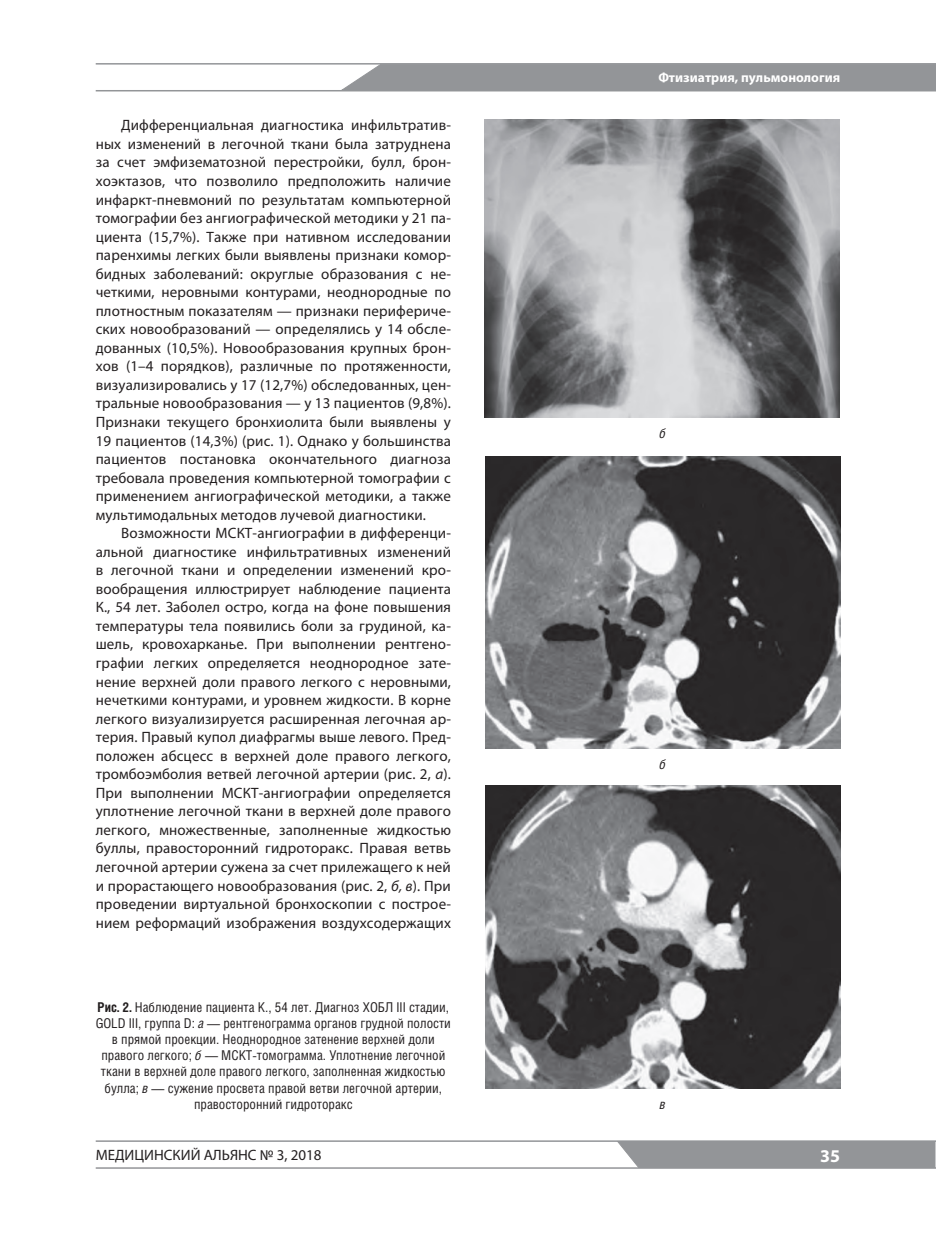
<style>
.page{position:relative;width:936px;height:1234px;background:#fff}
.page>*{position:absolute;margin:0;border:0;box-sizing:border-box;transform-origin:0 0}
.t1{font:700 18px "Myriad Pro";color:#fff}
.t2{font:15px/18.6px "Myriad Pro";letter-spacing:.01em;color:#231f20;text-align:justify}
.t3{font:13.5px/16.2px "Helios Cond";color:#231f20;text-align:center}
.t4{font:700 13.5px "Myriad Pro";color:#fff}
.t5{font:italic 13.5px "Helios Cond";color:#231f20}
.s1{font-style:italic}
.s2{font-weight:700}
</style>
<div class="page">
<div style="left:616px;top:1141px;width:319px;height:25px;background:#939598"></div>
<hr style="left:96px;top:1140px;width:839px;height:1px;background:#939598">
<hr style="left:96px;top:90px;width:839px;height:1px;background:#939598">
<div style="left:341px;top:65px;width:594px;height:25px;background:#939598"></div>
<hr style="left:96px;top:63px;width:839px;height:2px;background:#939598">
<hr style="left:96px;top:1166px;width:839px;height:2px;background:#939598">
<img style="left:484px;top:119px;width:355px;height:298px">
<img style="left:485px;top:457px;width:355px;height:291px">
<img style="left:485px;top:785px;width:355px;height:303px">
<p class="t2" style="left:96px;top:118px;width:357px;text-indent:26px">Дифференциальная диагностика инфильтратив&shy;ных изменений в легочной ткани была затруднена за счет эмфизематозной перестройки, булл, брон&shy;хоэктазов, что позволило предположить наличие инфаркт-пневмоний по результатам компьютерной томографии без ангиографической методики у 21 па&shy;циента (15,7%). Также при нативном исследовании паренхимы легких были выявлены признаки комор&shy;бидных заболеваний: округлые образования с не&shy;четкими, неровными контурами, неоднородные по плотностным показателям — признаки перифериче&shy;ских новообразований — определялись у 14 обсле&shy;дованных (10,5%). Новообразования крупных брон&shy;хов (1–4 порядков), различные по протяженности, визуализировались у 17 (12,7%) обследованных, цен&shy;тральные новообразования — у 13 пациентов (9,8%).<br>Признаки текущего бронхиолита были выявлены у 19 пациентов (14,3%) (рис. 1). Однако у большинства пациентов постановка окончательного диагноза требовала проведения компьютерной томографии с применением ангиографической методики, а также мультимодальных методов лучевой диагностики.</p>
<p class="t2" style="left:96px;top:525px;width:357px;text-indent:26px">Возможности МСКТ-ангиографии в дифференци&shy;альной диагностике инфильтративных изменений в легочной ткани и определении изменений кро&shy;вообращения иллюстрирует наблюдение пациента К., 54 лет. Заболел остро, когда на фоне повышения температуры тела появились боли за грудиной, ка&shy;шель, кровохарканье. При выполнении рентгено&shy;графии легких определяется неоднородное зате&shy;нение верхней доли правого легкого с неровными, нечеткими контурами, и уровнем жидкости. В корне легкого визуализируется расширенная легочная ар&shy;терия. Правый купол диафрагмы выше левого. Пред&shy;положен абсцесс в верхней доле правого легкого, тромбоэмболия ветвей легочной артерии (рис. 2, <span class="s1">а</span>).<br>При выполнении МСКТ-ангио графии определяется уплотнение легочной ткани в верхней доле правого легкого, множественные, заполненные жидкостью буллы, правосторонний гидроторакс. Правая ветвь легочной артерии сужена за счет прилежащего к ней и прорастающего новообразования (рис. 2, <span class="s1">б, в</span>). При проведении виртуальной бронхоскопии с построе&shy;нием реформаций изображения воздухсодержащих</p>
<p class="t3" style="left:96px;top:999px;width:356px"><span class="s2">Рис. 2.</span> Наблюдение пациента К., 54 лет. Диагноз ХОБЛ III стадии, GOLD III, группа D: <span class="s1">а —</span> рентгенограмма органов грудной полости в прямой проекции. Неоднородное затенение верхней доли правого легкого; <span class="s1">б</span> — МСКТ-томограмма. Уплотнение легочной ткани в верхней доле правого легкого, заполненная жидкостью булла; <span class="s1">в</span> — сужение просвета правой ветви легочной артерии, правосторонний гидроторакс</p>
<p class="t2" style="left:96px;top:1146px;width:227px">МЕДИЦИНСКИЙ АЛЬЯНС № 3, 2018</p>
<p class="t4" style="left:658px;top:73px;width:183px">Фтизиатрия, пульмонология</p>
<p class="t5" style="left:659px;top:428px;width:8px">б</p>
<p class="t5" style="left:659px;top:758px;width:8px">б</p>
<p class="t5" style="left:659px;top:1098px;width:8px">в</p>
<p class="t1" style="left:820px;top:1149px;width:21px">35</p>
</div>
